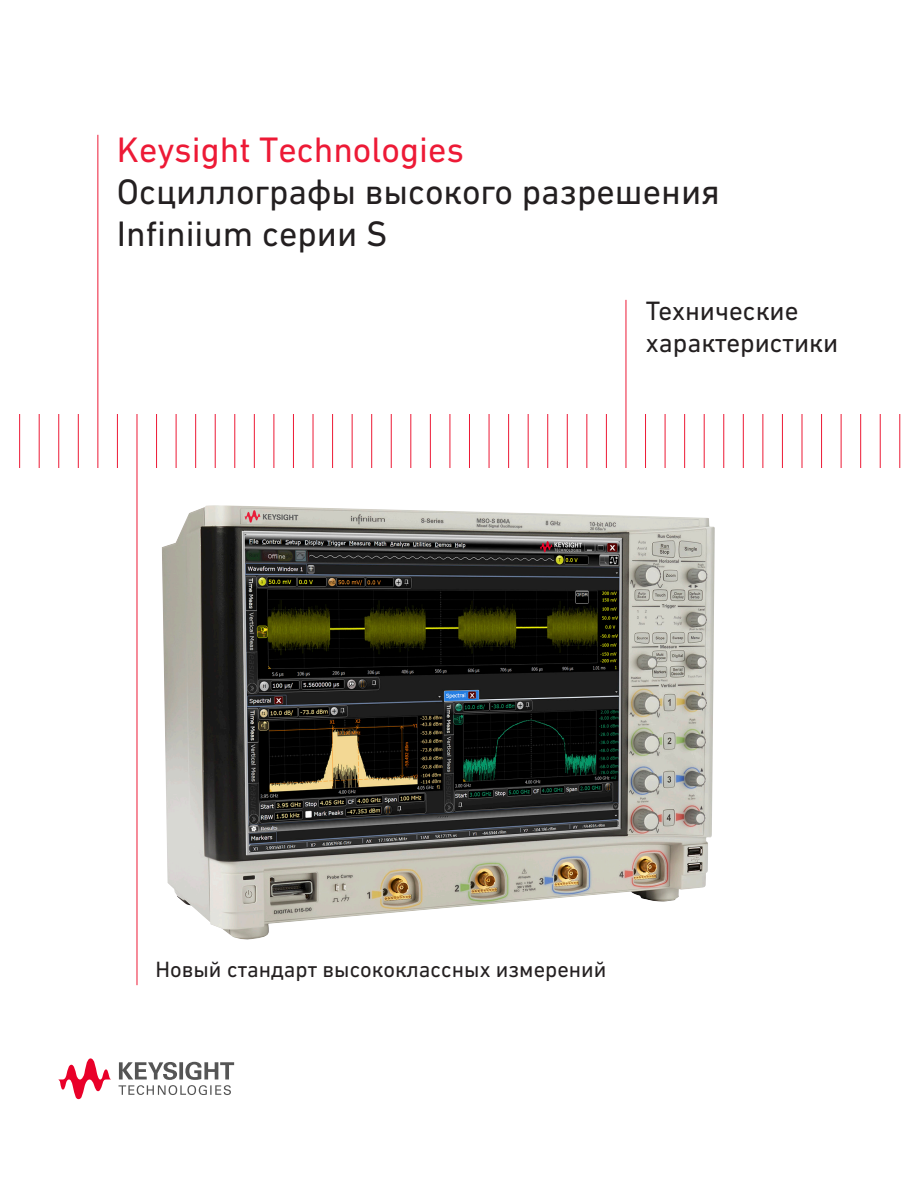
<style>
.page{position:relative;width:918px;height:1188px;background:#fff}
.page>*{position:absolute;margin:0;border:0;box-sizing:border-box;transform-origin:0 0}
.K_Title_-_Main__Blac{font:36px/42px "DIN Next CYR";color:#231f20}
.K_Title_-_Main__Red{font:36px "DIN Next CYR";color:#ed1a36}
.K_Title_-_Document_T{font:27px/31.5px "DIN Next CYR";color:#231f20}
.K_Heading_1{font:22.5px "DIN Next CYR";color:#231f20}
</style>
<div class="page">
<svg style="left:119px;top:1062px;width:115px;height:33px"></svg>
<svg style="left:58px;top:1058px;width:53px;height:41px"></svg>
<hr style="left:19px;top:414px;width:1px;height:54px;background:#ed1a36">
<hr style="left:39px;top:414px;width:1px;height:54px;background:#ed1a36">
<hr style="left:58px;top:414px;width:1px;height:54px;background:#ed1a36">
<hr style="left:78px;top:414px;width:1px;height:54px;background:#ed1a36">
<hr style="left:97px;top:135px;width:1px;height:333px;background:#ed1a36">
<hr style="left:117px;top:414px;width:1px;height:54px;background:#ed1a36">
<hr style="left:137px;top:414px;width:1px;height:571px;background:#ed1a36">
<hr style="left:156px;top:414px;width:1px;height:54px;background:#ed1a36">
<hr style="left:176px;top:414px;width:1px;height:54px;background:#ed1a36">
<hr style="left:195px;top:414px;width:1px;height:54px;background:#ed1a36">
<hr style="left:215px;top:414px;width:1px;height:54px;background:#ed1a36">
<hr style="left:234px;top:414px;width:1px;height:54px;background:#ed1a36">
<hr style="left:254px;top:414px;width:1px;height:54px;background:#ed1a36">
<hr style="left:274px;top:414px;width:1px;height:54px;background:#ed1a36">
<hr style="left:293px;top:414px;width:1px;height:54px;background:#ed1a36">
<hr style="left:313px;top:414px;width:1px;height:54px;background:#ed1a36">
<hr style="left:332px;top:414px;width:1px;height:54px;background:#ed1a36">
<hr style="left:352px;top:414px;width:1px;height:54px;background:#ed1a36">
<hr style="left:371px;top:414px;width:1px;height:54px;background:#ed1a36">
<hr style="left:391px;top:414px;width:1px;height:54px;background:#ed1a36">
<hr style="left:410px;top:414px;width:1px;height:54px;background:#ed1a36">
<hr style="left:430px;top:414px;width:1px;height:54px;background:#ed1a36">
<hr style="left:450px;top:414px;width:1px;height:54px;background:#ed1a36">
<hr style="left:469px;top:414px;width:1px;height:54px;background:#ed1a36">
<hr style="left:489px;top:414px;width:1px;height:54px;background:#ed1a36">
<hr style="left:508px;top:414px;width:1px;height:54px;background:#ed1a36">
<hr style="left:528px;top:414px;width:1px;height:54px;background:#ed1a36">
<hr style="left:547px;top:414px;width:1px;height:54px;background:#ed1a36">
<hr style="left:567px;top:414px;width:1px;height:54px;background:#ed1a36">
<hr style="left:586px;top:414px;width:1px;height:54px;background:#ed1a36">
<hr style="left:606px;top:414px;width:1px;height:54px;background:#ed1a36">
<hr style="left:626px;top:300px;width:1px;height:168px;background:#ed1a36">
<hr style="left:645px;top:414px;width:1px;height:54px;background:#ed1a36">
<hr style="left:665px;top:414px;width:1px;height:54px;background:#ed1a36">
<hr style="left:684px;top:414px;width:1px;height:54px;background:#ed1a36">
<hr style="left:704px;top:414px;width:1px;height:54px;background:#ed1a36">
<hr style="left:723px;top:414px;width:1px;height:54px;background:#ed1a36">
<hr style="left:743px;top:414px;width:1px;height:54px;background:#ed1a36">
<hr style="left:763px;top:414px;width:1px;height:54px;background:#ed1a36">
<hr style="left:782px;top:414px;width:1px;height:54px;background:#ed1a36">
<hr style="left:802px;top:414px;width:1px;height:54px;background:#ed1a36">
<hr style="left:821px;top:414px;width:1px;height:54px;background:#ed1a36">
<hr style="left:841px;top:414px;width:1px;height:54px;background:#ed1a36">
<hr style="left:860px;top:414px;width:1px;height:54px;background:#ed1a36">
<hr style="left:880px;top:414px;width:1px;height:54px;background:#ed1a36">
<hr style="left:899px;top:414px;width:1px;height:54px;background:#ed1a36">
<img style="left:162px;top:505px;width:553px;height:435px">
<p class="K_Title_-_Main__Red" style="left:117px;top:129px;width:349px">Keysight Technologies</p>
<p class="K_Title_-_Main__Blac" style="left:117px;top:170px;width:605px">Осциллографы высокого разрешения<br>Infiniium серии S</p>
<p class="K_Title_-_Document_T" style="left:646px;top:295px;width:194px">Технические характеристики</p>
<p class="K_Heading_1" style="left:156px;top:957px;width:452px">Новый стандарт высококлассных измерений</p>
</div>
